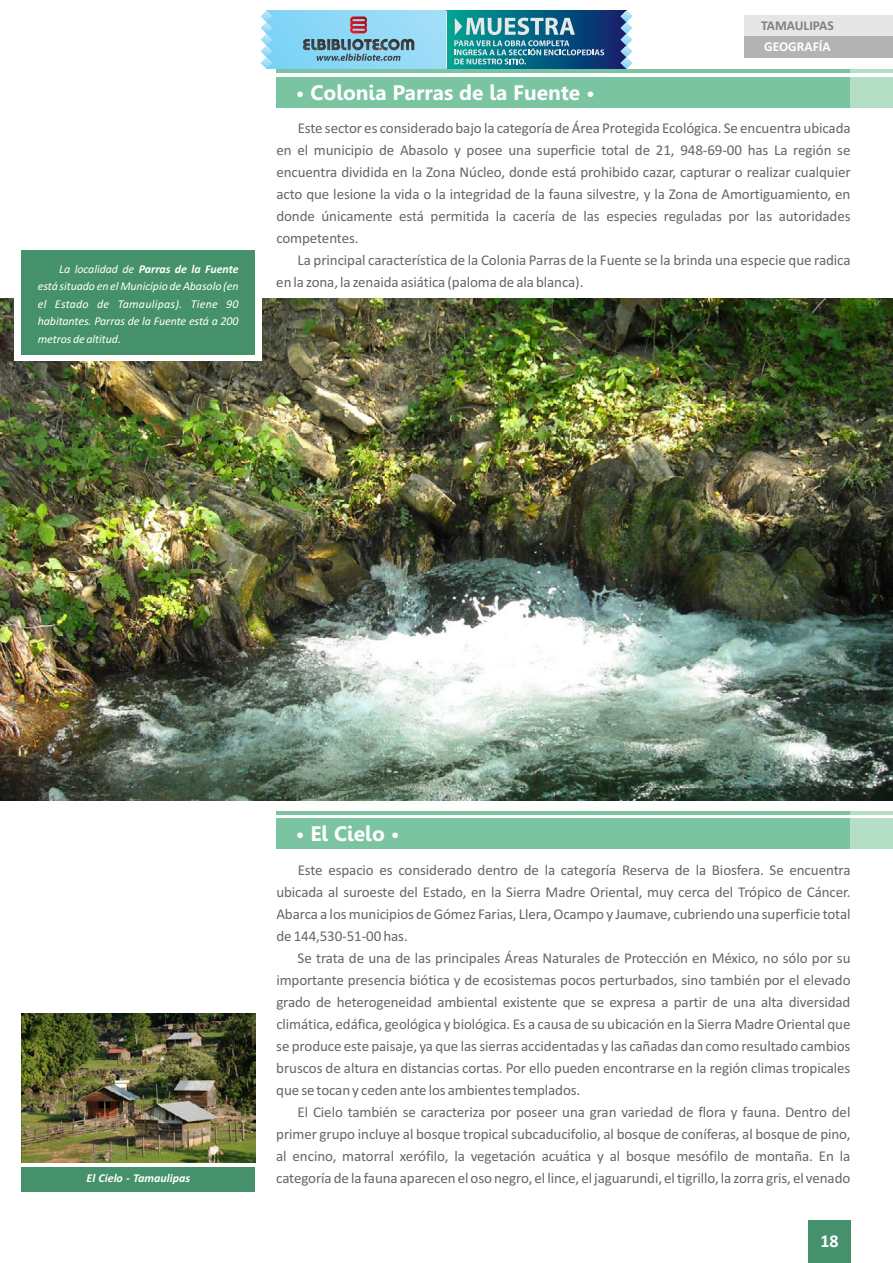
<style>
.page{position:relative;width:893px;height:1263px;background:#fff}
.page>*{position:absolute;margin:0;border:0;box-sizing:border-box;transform-origin:0 0}
.t1{font:700 21px "Gisha";color:#fff}
.t2{font:700 18px "Calibri";color:#fff}
.t3{font:15px/21.9px "Calibri";letter-spacing:-.005em;color:#666;text-align:justify}
.t4{font:700 13.5px "Calibri";color:#808080}
.t5{font:700 13.5px "Calibri";color:#fff}
.t6{font:italic 12px/17.5px "Calibri";letter-spacing:-.005em;color:#fff;text-align:justify}
.t7{font:italic 700 12px "Calibri";color:#fff}
.s1{font-weight:700}
</style>
<div class="page">
<div style="left:744px;top:15px;width:149px;height:21px;background:#e6e6e6"></div>
<div style="left:744px;top:36px;width:149px;height:22px;background:#b3b3b3"></div>
<div style="left:808px;top:1220px;width:42px;height:43px;background:#45916b"></div>
<div style="left:276px;top:77px;width:574px;height:31px;background:#7ac4a1"></div>
<hr style="left:276px;top:69px;width:574px;height:4px;background:#7ac4a1">
<div style="left:850px;top:77px;width:43px;height:31px;background:#b5dec7"></div>
<hr style="left:850px;top:69px;width:43px;height:4px;background:#b5dec7">
<img style="left:0;top:298px;width:893px;height:503px">
<div style="left:15px;top:244px;width:247px;height:117px;background:#fff"></div>
<div style="left:21px;top:250px;width:234px;height:105px;background:#45916b"></div>
<div style="left:276px;top:818px;width:574px;height:31px;background:#7ac4a1"></div>
<hr style="left:276px;top:811px;width:574px;height:4px;background:#7ac4a1">
<div style="left:850px;top:818px;width:43px;height:31px;background:#b5dec7"></div>
<hr style="left:850px;top:811px;width:43px;height:4px;background:#b5dec7">
<img style="left:21px;top:1013px;width:234px;height:149px">
<div style="left:21px;top:1167px;width:234px;height:24px;background:#45916b"></div>
<svg style="left:272px;top:10px;width:174px;height:59px;background:#8fd8f7"></svg>
<img style="left:308px;top:428px;width:64px;height:28px">
<svg style="left:372px;top:428px;width:8px;height:28px"></svg>
<svg style="left:384px;top:428px;width:36px;height:28px"></svg>
<svg style="left:423px;top:428px;width:8px;height:28px"></svg>
<img style="left:434px;top:428px;width:157px;height:28px">
<svg style="left:446px;top:10px;width:175px;height:59px;background:#095c7f"></svg>
<svg style="left:261px;top:10px;width:11px;height:59px"></svg>
<svg style="left:621px;top:10px;width:11px;height:59px"></svg>
<svg style="left:350px;top:16px;width:17px;height:17px"></svg>
<svg style="left:302px;top:39px;width:112px;height:22px;background:#6d98ac"></svg>
<svg style="left:454px;top:18px;width:150px;height:46px;background:#42889e"></svg>
<hr style="left:446px;top:11px;width:1px;height:58px;background:#e6e7e9">
<p class="t6" style="left:38px;top:261px;width:202px;text-indent:21px">La localidad de <span class="s1">Parras de la Fuente </span>está situado en el Municipio de Abasolo (en el Estado de Tamaulipas). Tiene 90 habitantes. Parras de la Fuente está a 200 metros de altitud.</p>
<p class="t4" style="left:761px;top:20px;width:74px">TAMAULIPAS</p>
<p class="t5" style="left:764px;top:41px;width:68px">GEOGRAFÍA</p>
<h1 class="t1" style="left:296px;top:84px;width:301px">• Colonia Parras de la Fuente •</h1>
<p class="t3" style="left:276px;top:119px;width:576px;text-indent:21px">Este sector es considerado bajo la categoría de Área Protegida Ecológica. Se encuentra ubicada en el municipio de Abasolo y posee una superficie total de 21, 948-69-00 has La región se encuentra dividida en la Zona Núcleo, donde está prohibido cazar, capturar o realizar cualquier acto que lesione la vida o la integridad de la fauna silvestre, y la Zona de Amortiguamiento, en donde únicamente está permitida la cacería de las especies reguladas por las autoridades competentes.</p>
<p class="t3" style="left:276px;top:250px;width:576px;text-indent:21px">La principal característica de la Colonia Parras de la Fuente se la brinda una especie que radica en la zona, la zenaida asiática (paloma de ala blanca).</p>
<h1 class="t1" style="left:296px;top:826px;width:105px">• El Cielo •</h1>
<p class="t3" style="left:276px;top:860px;width:576px;text-indent:21px">Este espacio es considerado dentro de la categoría Reserva de la Biosfera. Se encuentra ubicada al suroeste del Estado, en la Sierra Madre Oriental, muy cerca del Trópico de Cáncer.<br>Abarca a los municipios de Gómez Farias, Llera, Ocampo y Jaumave, cubriendo una superficie total de 144,530-51-00 has.</p>
<p class="t3" style="left:276px;top:948px;width:576px;text-indent:21px">Se trata de una de las principales Áreas Naturales de Protección en México, no sólo por su importante presencia biótica y de ecosistemas pocos perturbados, sino también por el elevado grado de heterogeneidad ambiental existente que se expresa a partir de una alta diversidad climática, edáfica, geológica y biológica. Es a causa de su ubicación en la Sierra Madre Oriental que se produce este paisaje, ya que las sierras accidentadas y las cañadas dan como resultado cambios bruscos de altura en distancias cortas. Por ello pueden encontrarse en la región climas tropicales que se tocan y ceden ante los ambientes templados.</p>
<p class="t3" style="left:276px;top:1102px;width:576px;text-indent:21px">El Cielo también se caracteriza por poseer una gran variedad de flora y fauna. Dentro del primer grupo incluye al bosque tropical subcaducifolio, al bosque de coníferas, al bosque de pino, al encino, matorral xerófilo, la vegetación acuática y al bosque mesófilo de montaña. En la</p>
<p class="t7" style="left:87px;top:1173px;width:105px">El Cielo - Tamaulipas</p>
<p class="t3" style="left:276px;top:1168px;width:576px">categoría de la fauna aparecen el oso negro, el lince, el jaguarundi, el tigrillo, la zorra gris, el venado</p>
<p class="t2" style="left:820px;top:1234px;width:20px">18</p>
</div>
